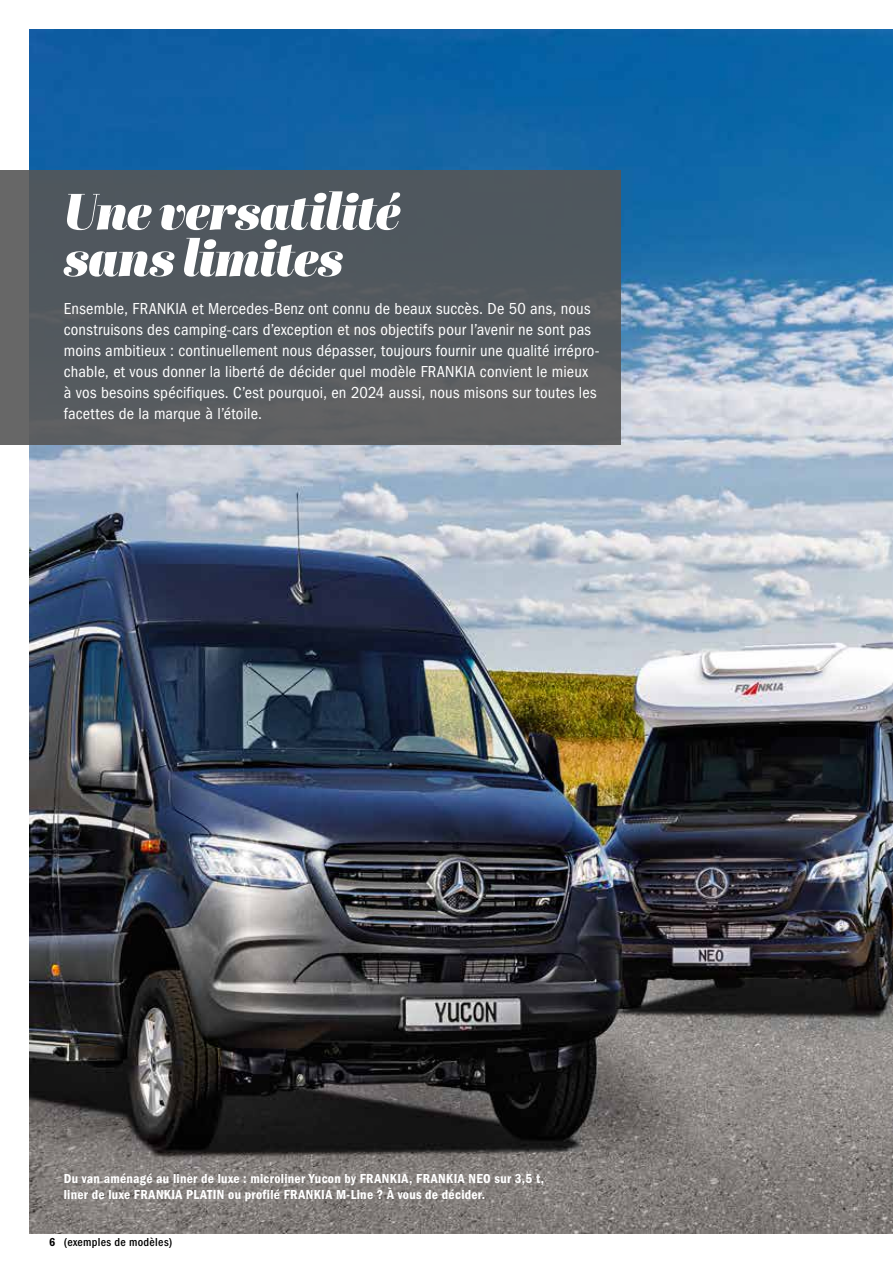
<style>
.page{position:relative;width:893px;height:1263px;background:#fff}
.page>*{position:absolute;margin:0;border:0;box-sizing:border-box;transform-origin:0 0}
.t1{font:italic 51px/46.5px "Abril Display Bl";letter-spacing:-.01em;color:#fff}
.t2{font:condensed 16.5px/21px "Franklin Gothic";letter-spacing:.01em;color:#fff}
.t3{font:600 condensed 13.5px/16.5px "Franklin Gothic";letter-spacing:.02em;color:#fff}
.t4{font:500 condensed 12px "Franklin Gothic";letter-spacing:.025em;color:#000}
.t5{font:600 condensed 12px "Franklin Gothic";color:#000}
</style>
<div class="page">
<img style="left:30px;top:30px;width:863px;height:1203px">
<svg style="left:0;top:170px;width:621px;height:275px;background:#555a5f"></svg>
<h1 class="t1" style="left:64px;top:189px;width:338px">Une versatilité sans limites</h1>
<p class="t2" style="left:64px;top:298px;width:537px">Ensemble, FRANKIA et Mercedes-Benz ont connu de beaux succès. De 50 ans, nous construisons des camping-cars d’exception et nos objectifs pour l’avenir ne sont pas moins ambitieux : continuellement nous dépasser, toujours fournir une qualité irrépro&shy;chable, et vous donner la liberté de décider quel modèle FRANKIA convient le mieux à vos besoins spécifiques. C’est pourquoi, en 2024 aussi, nous misons sur toutes les facettes de la marque à l’étoile.</p>
<p class="t5" style="left:49px;top:1235px;width:8px">6</p>
<p class="t3" style="left:64px;top:1170px;width:482px">Du van aménagé au liner de luxe : microliner Yucon by FRANKIA, FRANKIA NEO sur 3,5 t, liner de luxe FRANKIA PLATIN ou profilé FRANKIA M-Line ? À vous de décider.</p>
<p class="t4" style="left:64px;top:1236px;width:110px">(exemples de modèles)</p>
</div>
